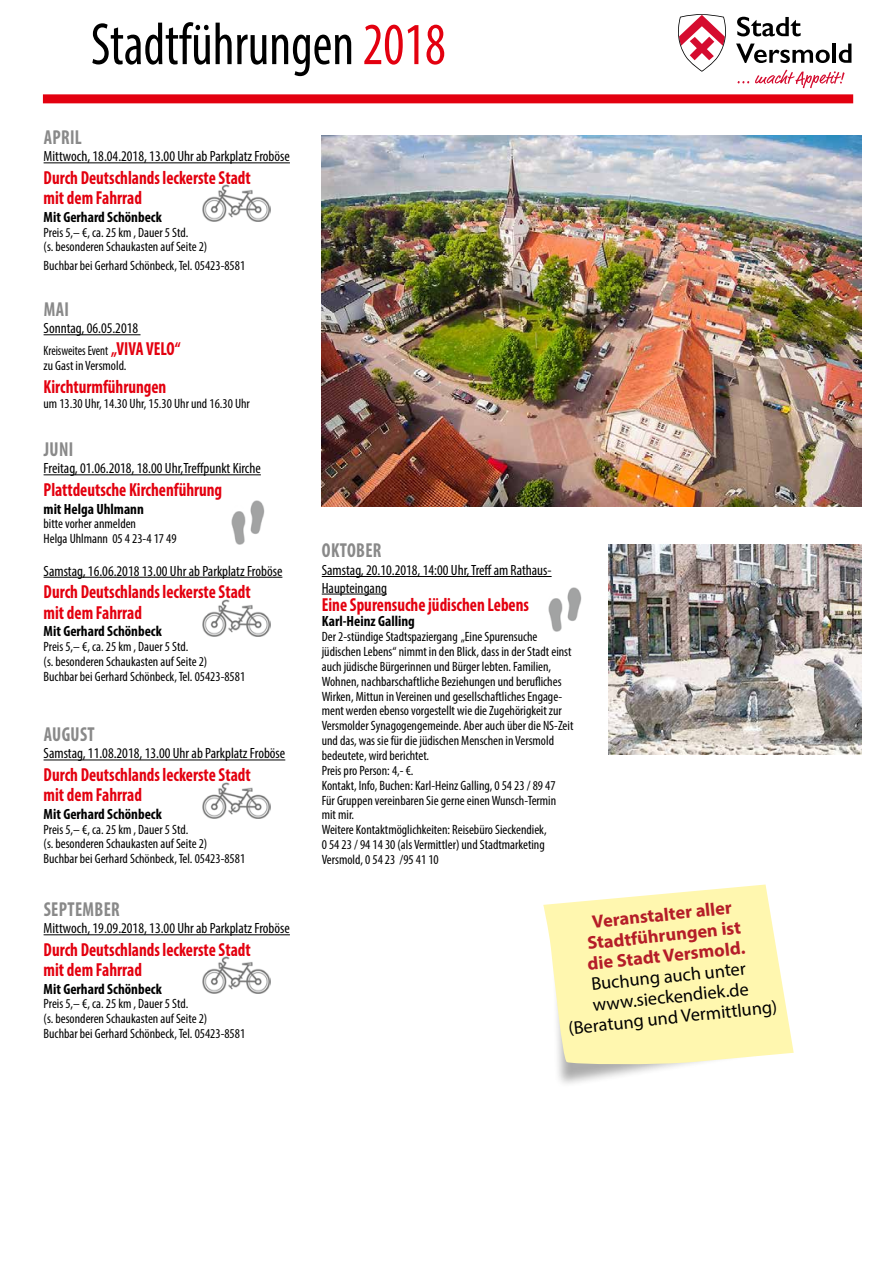
<style>
.page{position:relative;width:893px;height:1263px;background:#fff}
.page>*{position:absolute;margin:0;border:0;box-sizing:border-box;transform-origin:0 0}
.t1{font:condensed 60px "Myriad Pro";color:#000;scale:.9 1}
.t2{font:700 condensed 20.25px "Myriad Pro";letter-spacing:.02em;color:#898989;scale:.9 1}
.t3{font:700 condensed 18.9px/20.1px "Myriad Pro";color:#e3000f;scale:.9 1}
.t4{font:18.3px/20.5px "Myriad Pro";color:#000;text-align:center}
.t5{font:700 18.3px/20.5px "Myriad Pro";color:#b51d28;text-align:center}
.t6{font:condensed 14.85px/17.5px "Myriad Pro";color:#000}
.t7{font:700 condensed 14.85px "Myriad Pro";color:#000}
.t8{font:condensed 13.5px/14.9px "Myriad Pro";color:#000}
.t9{font:condensed 13.5px/15px "Myriad Pro";color:#000;scale:.9 1}
.s1{color:#e3000f}
.s2{font-weight:700;font-size:18.9px;color:#e3000f}
</style>
<div class="page">
<div style="left:43px;top:94px;width:810px;height:9px;background:#e3000f"></div>
<hr style="left:44px;top:162px;width:246px;height:1px;background:#000">
<hr style="left:44px;top:334px;width:97px;height:1px;background:#000">
<hr style="left:44px;top:474px;width:217px;height:1px;background:#000">
<hr style="left:44px;top:577px;width:238px;height:1px;background:#000">
<hr style="left:44px;top:759px;width:241px;height:1px;background:#000">
<hr style="left:44px;top:934px;width:246px;height:1px;background:#000">
<img style="left:202px;top:185px;width:69px;height:37px">
<img style="left:202px;top:599px;width:69px;height:37px">
<img style="left:202px;top:782px;width:69px;height:37px">
<img style="left:202px;top:957px;width:69px;height:37px">
<hr style="left:322px;top:576px;width:230px;height:1px;background:#000">
<hr style="left:322px;top:594px;width:65px;height:1px;background:#000">
<img style="left:608px;top:544px;width:253px;height:210px">
<img style="left:321px;top:135px;width:540px;height:371px">
<div style="left:550px;top:915px;width:213px;height:173px;background:#000;opacity:.33"></div>
<svg style="left:543px;top:884px;width:251px;height:181px;fill:#fff7af"></svg>
<img style="left:231px;top:500px;width:34px;height:44px">
<img style="left:548px;top:588px;width:34px;height:43px">
<svg style="left:737px;top:81px;width:12px;height:2px"></svg>
<svg style="left:755px;top:70px;width:89px;height:18px"></svg>
<svg style="left:678px;top:14px;width:48px;height:58px"></svg>
<svg style="left:737px;top:17px;width:64px;height:19px"></svg>
<svg style="left:736px;top:44px;width:94px;height:19px"></svg>
<hr style="left:833px;top:44px;width:3px;height:19px;background:#000">
<svg style="left:839px;top:44px;width:12px;height:19px"></svg>
<h1 class="t1" style="left:91px;top:8px;width:396px">Stadtführungen <span class="s1">2018</span></h1>
<h2 class="t2" style="left:44px;top:124px;width:44px">APRIL</h2>
<p class="t6" style="left:44px;top:147px;width:248px">Mittwoch, 18.04.2018, 13.00 Uhr ab Parkplatz Froböse</p>
<h3 class="t3" style="left:44px;top:167px;width:232px">Durch Deutschlands leckerste Stadt mit dem Fahrrad</h3>
<p class="t7" style="left:44px;top:207px;width:120px">Mit Gerhard Schönbeck</p>
<p class="t8" style="left:44px;top:224px;width:165px">Preis 5,– €, ca. 25 km , Dauer 5 Std.<br>(s. besonderen Schaukasten auf Seite 2)</p>
<p class="t8" style="left:44px;top:258px;width:203px">Buchbar bei Gerhard Schönbeck, Tel. 05423-8581</p>
<h2 class="t2" style="left:44px;top:296px;width:21px">Mai</h2>
<p class="t6" style="left:44px;top:319px;width:96px">Sonntag, 06.05.2018</p>
<p class="t9" style="left:44px;top:343px;width:154px">Kreisweites Event <span class="s2">„VIVA VELO“ </span>zu Gast in Versmold.</p>
<h3 class="t3" style="left:44px;top:376px;width:138px">Kirchturmführungen</h3>
<p class="t8" style="left:44px;top:396px;width:208px">um 13.30 Uhr, 14.30 Uhr, 15.30 Uhr und 16.30 Uhr</p>
<h2 class="t2" style="left:44px;top:436px;width:32px">Juni</h2>
<p class="t6" style="left:44px;top:459px;width:219px">Freitag, 01.06.2018, 18.00 Uhr,Treffpunkt Kirche</p>
<h3 class="t3" style="left:44px;top:479px;width:200px">Plattdeutsche Kirchenführung</h3>
<p class="t7" style="left:44px;top:499px;width:102px">mit Helga Uhlmann</p>
<p class="t8" style="left:44px;top:516px;width:134px">bitte vorher anmelden<br>Helga Uhlmann 05 4 23-4 17 49</p>
<p class="t6" style="left:44px;top:562px;width:240px">Samstag, 16.06.2018 13.00 Uhr ab Parkplatz Froböse</p>
<h3 class="t3" style="left:44px;top:582px;width:232px">Durch Deutschlands leckerste Stadt mit dem Fahrrad</h3>
<p class="t7" style="left:44px;top:622px;width:120px">Mit Gerhard Schönbeck</p>
<p class="t8" style="left:44px;top:639px;width:203px">Preis 5,– €, ca. 25 km , Dauer 5 Std.<br>(s. besonderen Schaukasten auf Seite 2)<br>Buchbar bei Gerhard Schönbeck, Tel. 05423-8581</p>
<h2 class="t2" style="left:44px;top:721px;width:58px">august</h2>
<p class="t6" style="left:44px;top:745px;width:243px">Samstag, 11.08.2018, 13.00 Uhr ab Parkplatz Froböse</p>
<h3 class="t3" style="left:44px;top:764px;width:232px">Durch Deutschlands leckerste Stadt mit dem Fahrrad</h3>
<p class="t7" style="left:44px;top:804px;width:120px">Mit Gerhard Schönbeck</p>
<p class="t8" style="left:44px;top:821px;width:203px">Preis 5,– €, ca. 25 km , Dauer 5 Std.<br>(s. besonderen Schaukasten auf Seite 2)<br>Buchbar bei Gerhard Schönbeck, Tel. 05423-8581</p>
<h2 class="t2" style="left:44px;top:896px;width:76px">september</h2>
<p class="t6" style="left:44px;top:919px;width:248px">Mittwoch, 19.09.2018, 13.00 Uhr ab Parkplatz Froböse</p>
<h3 class="t3" style="left:44px;top:939px;width:232px">Durch Deutschlands leckerste Stadt mit dem Fahrrad</h3>
<p class="t7" style="left:44px;top:979px;width:120px">Mit Gerhard Schönbeck</p>
<p class="t8" style="left:44px;top:996px;width:203px">Preis 5,– €, ca. 25 km , Dauer 5 Std.<br>(s. besonderen Schaukasten auf Seite 2)<br>Buchbar bei Gerhard Schönbeck, Tel. 05423-8581</p>
<h2 class="t2" style="left:322px;top:538px;width:58px">Oktober</h2>
<p class="t6" style="left:322px;top:561px;width:231px">Samstag, 20.10.2018, 14:00 Uhr, Treff am Rathaus-<br>Haupteingang</p>
<h3 class="t3" style="left:322px;top:595px;width:232px">Eine Spurensuche jüdischen Lebens</h3>
<p class="t7" style="left:322px;top:612px;width:95px">Karl-Heinz Galling</p>
<p class="t8" style="left:322px;top:629px;width:253px">Der 2-stündige Stadtspaziergang „Eine Spurensuche jüdischen Lebens“ nimmt in den Blick, dass in der Stadt einst auch jüdische Bürgerinnen und Bürger lebten. Familien, Wohnen, nachbarschaftliche Beziehungen und berufliches Wirken, Mittun in Vereinen und gesellschaftliches Engage&shy;ment werden ebenso vorgestellt wie die Zugehörigkeit zur Versmolder Synagogengemeinde. Aber auch über die NS-Zeit und das, was sie für die jüdischen Menschen in Versmold bedeutete, wird berichtet.<br>Preis pro Person: 4,- €.<br>Kontakt, Info, Buchen: Karl-Heinz Galling, 0 54 23 / 89 47<br>Für Gruppen vereinbaren Sie gerne einen Wunsch-Termin mit mir.<br>Weitere Kontaktmöglichkeiten: Reisebüro Sieckendiek,<br>0 54 23 / 94 14 30 (als Vermittler) und Stadtmarketing Versmold, 0 54 23 /95 41 10</p>
<h3 class="t5" style="left:582px;top:912px;width:160px;rotate:-6deg">Veranstalter aller<br>Stadtführungen ist die Stadt Versmold.</h3>
<h3 class="t4" style="left:563px;top:977px;width:211px;rotate:-6deg">Buchung auch unter www.sieckendiek.de (Beratung und Vermittlung)</h3>
</div>
